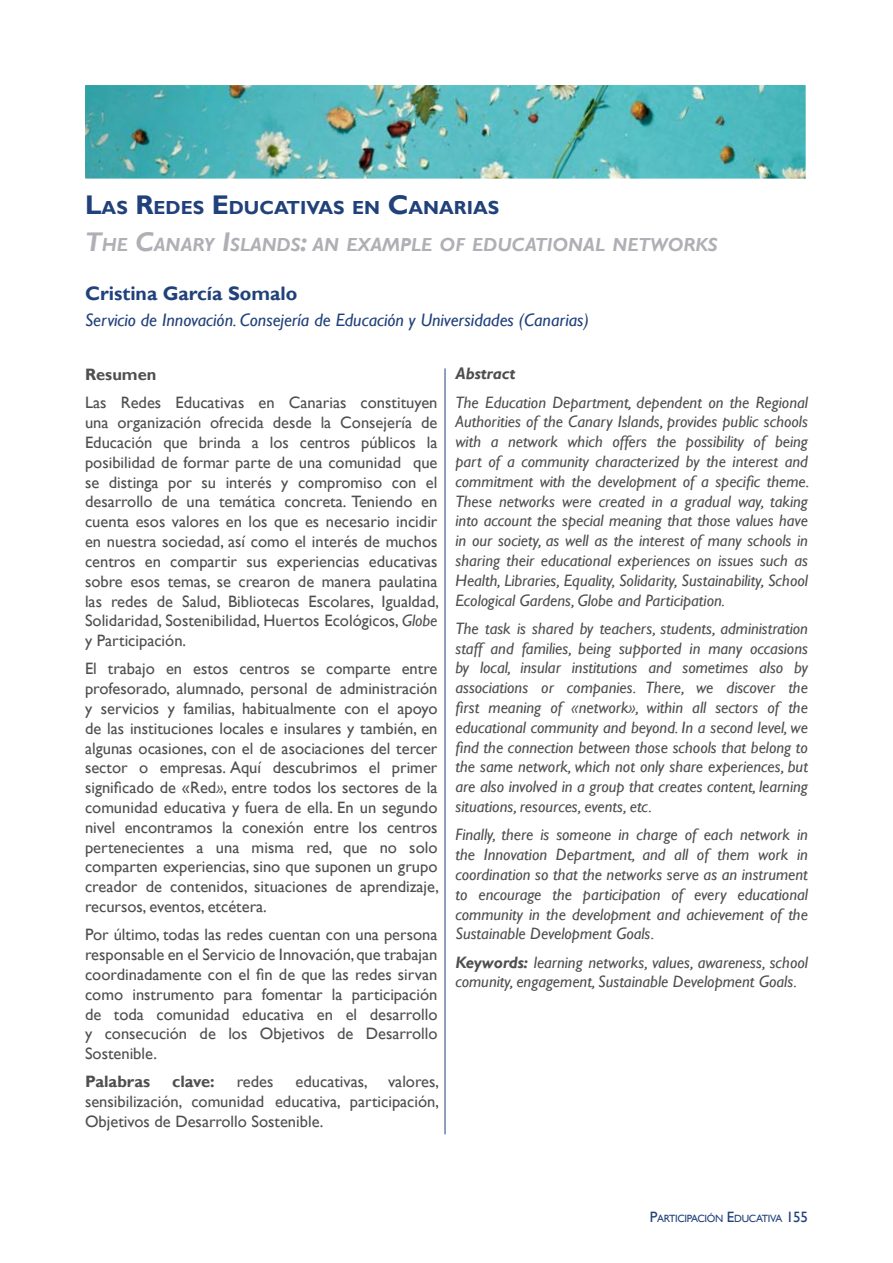
<style>
.page{position:relative;width:893px;height:1263px;background:#fff}
.page>*{position:absolute;margin:0;border:0;box-sizing:border-box;transform-origin:0 0}
.t1{font:700 19.5px "Gill Sans";color:#21417a}
.t2{font:italic 700 18.9px/36.6px "Gill Sans";color:#b0afb5}
.t3{font:italic 18px "Gill Sans";color:#21417a}
.t4{font:16.5px/19.8px "Gill Sans";color:#4f4e50;text-align:justify}
.t5{font:italic 16.5px/19.8px "Gill Sans";color:#4f4e50;text-align:justify}
.t6{font:700 16.5px "Gill Sans";color:#4f4e50}
.t7{font:italic 700 16.5px "Gill Sans";color:#4f4e50}
.t8{font:10.5px "Gill Sans";letter-spacing:-.03em;color:#21417a}
.s1{font-style:normal;font-size:27px;color:#21417a}
.s2{font-style:normal;color:#21417a}
.s3{font-size:27px}
.s4{font-style:italic}
.s5{font-weight:700}
.s6{font-size:15px}
</style>
<div class="page">
<hr style="left:445px;top:368px;width:1px;height:766px;background:#21417a">
<img style="left:85px;top:85px;width:721px;height:94px">
<p class="t2" style="left:85px;top:190px;width:634px"><span class="s1">L</span><span class="s2">AS</span> <span class="s1">R</span><span class="s2">EDES</span> <span class="s1">E</span> <span class="s2">DUCATIVAS EN</span> <span class="s1">C</span><span class="s2">ANARIAS<br></span><span class="s3">T</span>HE <span class="s3">C</span>ANARY <span class="s3">I</span>SLANDS<span class="s3">:</span> AN EXAMPLE OF EDUCATIONAL NETWORKS</p>
<p class="t1" style="left:85px;top:281px;width:214px">Cristina García Somalo</p>
<p class="t3" style="left:85px;top:309px;width:505px">Servicio de Innovación. Consejería de Educación y Universidades (Canarias)</p>
<p class="t6" style="left:85px;top:365px;width:73px">Resumen</p>
<p class="t4" style="left:85px;top:393px;width:356px">Las Redes Educativas en Canarias constituyen una organización ofrecida desde la Consejería de Educación que brinda a los centros públicos la posibilidad de formar parte de una comunidad que se distinga por su interés y compromiso con el desarrollo de una temática concreta. Teniendo en cuenta esos valores en los que es necesario incidir en nuestra sociedad, así como el interés de muchos centros en compartir sus experiencias educativas sobre esos temas, se crearon de manera paulatina las redes de Salud, Bibliotecas Escolares, Igualdad, Solidaridad, Sostenibilidad, Huertos Ecológicos, <span class="s4">Globe </span>y Participación.</p>
<p class="t4" style="left:85px;top:659px;width:356px">El trabajo en estos centros se comparte entre profesorado, alumnado, personal de administración y servicios y familias, habitualmente con el apoyo de las instituciones locales e insulares y también, en algunas ocasiones, con el de asociaciones del tercer sector o empresas. Aquí descubrimos el primer significado de «Red<span class="s4">»</span>, entre todos los sectores de la comunidad educativa y fuera de ella. En un segundo nivel encontramos la conexión entre los centros pertenecientes a una misma red, que no solo comparten experiencias, sino que suponen un grupo creador de contenidos, situaciones de aprendizaje, recursos, eventos, etcétera.</p>
<p class="t4" style="left:85px;top:925px;width:354px">Por último, todas las redes cuentan con una persona responsable en el Servicio de Innovación, que trabajan coordinadamente con el fin de que las redes sirvan como instrumento para fomentar la participación de toda comunidad educativa en el desarrollo y consecución de los Objetivos de Desarrollo Sostenible.</p>
<p class="t6" style="left:85px;top:1072px;width:67px">Palabras</p>
<p class="t6" style="left:172px;top:1072px;width:44px">clave:</p>
<p class="t4" style="left:237px;top:1072px;width:38px">redes</p>
<p class="t4" style="left:85px;top:1072px;width:356px;text-indent:210px">educativas, valores, sensibilización, comunidad educativa, participación, Objetivos de Desarrollo Sostenible.</p>
<p class="t7" style="left:455px;top:364px;width:62px">Abstract</p>
<p class="t5" style="left:455px;top:392px;width:356px">The Education Department, dependent on the Regional Authorities of the Canary Islands, provides public schools with a network which offers the possibility of being part of a community characterized by the interest and commitment with the development of a specific theme.<br>These networks were created in a gradual way, taking into account the special meaning that those values have in our society, as well as the interest of many schools in sharing their educational experiences on issues such as Health, Libraries, Equality, Solidarity, Sustainability, School Ecological Gardens, Globe and Participation.</p>
<p class="t5" style="left:455px;top:619px;width:354px">The task is shared by teachers, students, administration staff and families, being supported in many occasions by local, insular institutions and sometimes also by associations or companies. There, we discover the first meaning of «network», within all sectors of the educational community and beyond. In a second level, we find the connection between those schools that belong to the same network, which not only share experiences, but are also involved in a group that creates content, learning situations, resources, events, etc.</p>
<p class="t5" style="left:455px;top:825px;width:354px">Finally, there is someone in charge of each network in the Innovation Department, and all of them work in coordination so that the networks serve as an instrument to encourage the participation of every educational community in the development and achievement of the Sustainable Development Goals.</p>
<p class="t5" style="left:455px;top:952px;width:354px"><span class="s5">Keywords:</span> learning networks, values, awareness, school comunity, engagement, Sustainable Development Goals.</p>
<p class="t8" style="left:650px;top:1213px;width:160px"><span class="s6">P</span>ARTICIPACIÓN <span class="s6">E</span>DUCATIVA <span class="s6">155</span></p>
</div>
